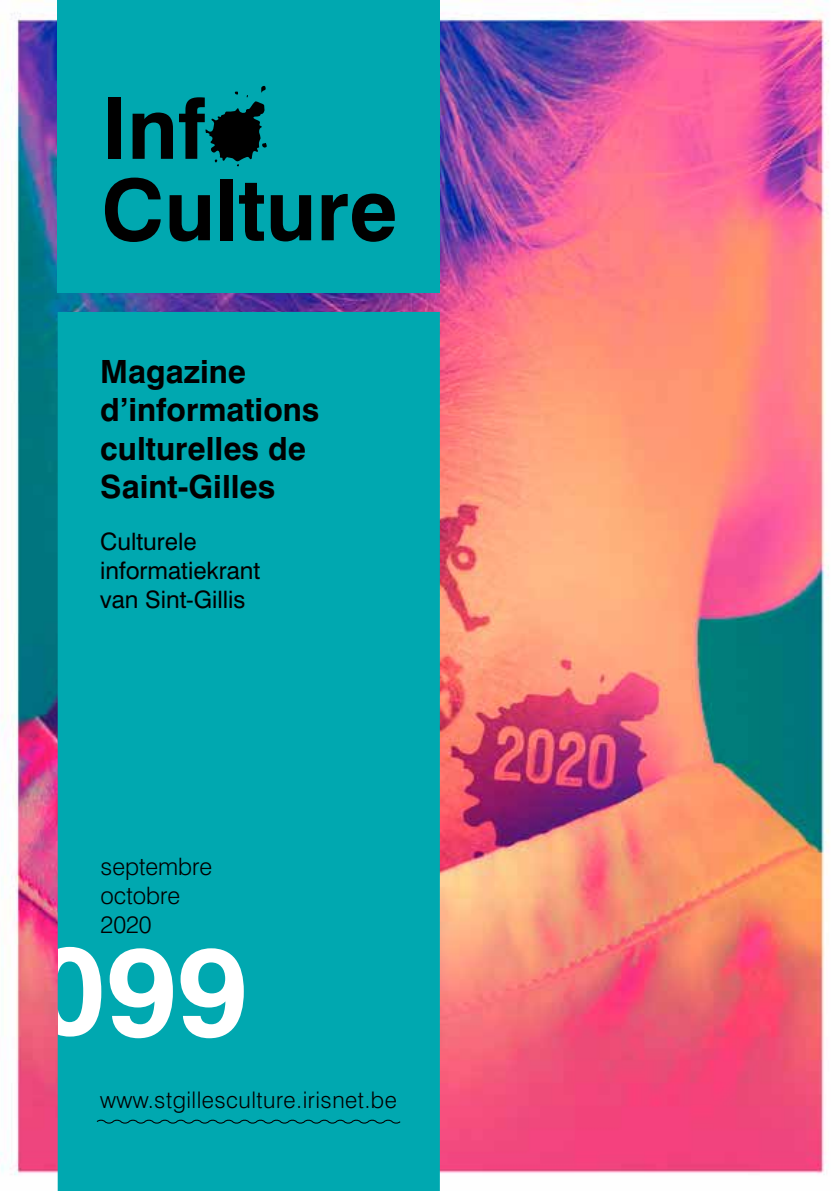
<style>
.page{position:relative;width:840px;height:1191px;background:#fff}
.page>*{position:absolute;margin:0;border:0;box-sizing:border-box;transform-origin:0 0}
.t1{font:700 124.8px "Swiss 721 BT";color:#fff}
.t2{font:700 85px/81.4px "Swiss 721 BT";color:#000}
.t3{font:700 32px/38.4px "Swiss 721 BT";color:#000}
.t4{font:24px/28.8px "Swiss 721 BT";color:#000}
.t5{font:300 24px/28.8px "Swiss 721 BT";color:#000}
.t6{font:300 22.8px "Swiss 721 BT";letter-spacing:.02em;color:#000}
</style>
<div class="page">
<img style="left:0;top:0;width:830px;height:1191px">
<div style="left:58px;top:0;width:381px;height:292px;background:#00a8b0"></div>
<div style="left:58px;top:312px;width:381px;height:879px;background:#00a8b0"></div>
<svg style="left:205px;top:86px;width:62px;height:80px"></svg>
<svg style="left:95px;top:1118px;width:306px;height:7px;background:#008c92"></svg>
<h2 class="t2" style="left:101px;top:87px;width:297px">Inf<br>Culture</h2>
<p class="t3" style="left:100px;top:352px;width:220px">Magazine d’informations culturelles de<br>Saint-Gilles</p>
<p class="t4" style="left:100px;top:527px;width:161px">Culturele informatiekrant van Sint-Gillis</p>
<p class="t5" style="left:100px;top:852px;width:113px">septembre octobre<br>2020</p>
<h1 class="t1" style="left:106px;top:915px;width:143px">99</h1>
<p class="t6" style="left:100px;top:1085px;width:298px">www.stgillesculture.irisnet.be</p>
</div>
